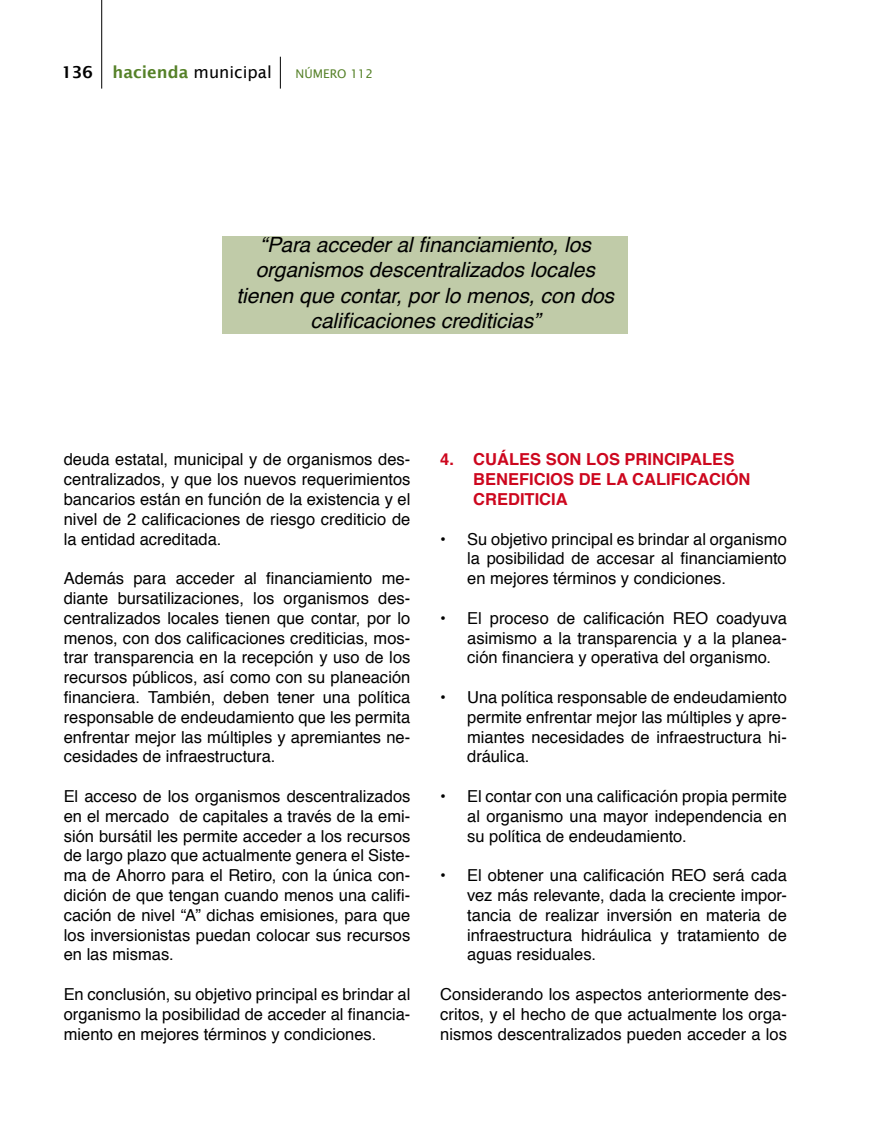
<style>
.page{position:relative;width:872px;height:1127px;background:#fff}
.page>*{position:absolute;margin:0;border:0;box-sizing:border-box;transform-origin:0 0}
.t1{font:italic 21px/25.2px "Helvetica";letter-spacing:-.005em;color:#000;text-align:center}
.t2{font:16.5px/19.8px "Helvetica";color:#000;text-align:justify}
.t3{font:700 16.5px "Helvetica";color:#cd071e}
.t4{font:16.5px "Lucida Sans";color:#000}
.t5{font:12px "Lucida Sans";color:#558128}
.s1{font-weight:600}
.s2{font-weight:600;color:#558128}
</style>
<div class="page">
<div style="left:223px;top:236px;width:405px;height:98px;background:#c0cba8"></div>
<hr style="left:101px;top:0;width:1px;height:89px;background:#000">
<hr style="left:280px;top:57px;width:1px;height:32px;background:#000">
<p class="t4" style="left:61px;top:62px;width:212px"><span class="s1">136</span> <span class="s2">hacienda</span> municipal</p>
<p class="t5" style="left:296px;top:67px;width:79px">NÚMERO 112</p>
<p class="t1" style="left:236px;top:233px;width:379px">“Para acceder al financiamiento, los organismos descentralizados locales tienen que contar, por lo menos, con dos calificaciones crediticias”</p>
<p class="t2" style="left:64px;top:450px;width:348px">deuda estatal, municipal y de organismos des&shy;centralizados, y que los nuevos requerimientos bancarios están en función de la existencia y el nivel de 2 calificaciones de riesgo crediticio de la entidad acreditada.</p>
<p class="t2" style="left:64px;top:569px;width:348px">Además para acceder al financiamiento me&shy;diante bursatilizaciones, los organismos des&shy;centralizados locales tienen que contar, por lo menos, con dos calificaciones crediticias, mos&shy;trar transparencia en la recepción y uso de los recursos públicos, así como con su planeación financiera. También, deben tener una política responsable de endeudamiento que les permita enfrentar mejor las múltiples y apremiantes ne&shy;cesidades de infraestructura.</p>
<p class="t2" style="left:64px;top:787px;width:348px">El acceso de los organismos descentralizados en el mercado de capitales a través de la emi&shy;sión bursátil les permite acceder a los recursos de largo plazo que actualmente genera el Siste&shy;ma de Ahorro para el Retiro, con la única con&shy;dición de que tengan cuando menos una califi&shy;cación de nivel “A” dichas emisiones, para que los inversionistas puedan colocar sus recursos en las mismas.</p>
<p class="t2" style="left:64px;top:985px;width:348px">En conclusión, su objetivo principal es brindar al organismo la posibilidad de acceder al financia&shy;miento en mejores términos y condiciones.</p>
<p class="t3" style="left:440px;top:446px;width:57px">4. CUÁLES</p>
<p class="t3" style="left:545px;top:446px;width:13px">SON</p>
<p class="t3" style="left:586px;top:446px;width:12px">LOS</p>
<p class="t3" style="left:624px;top:446px;width:22px">PRINCIPALES</p>
<p class="t3" style="left:473px;top:466px;width:23px">BENEFICIOS</p>
<p class="t3" style="left:579px;top:466px;width:76px">DE LA CALIFICACIÓN</p>
<p class="t3" style="left:473px;top:486px;width:22px">CREDITICIA</p>
<p class="t2" style="left:467px;top:529px;width:321px;text-indent:-27px">• Su objetivo principal es brindar al organismo la posibilidad de accesar al financiamiento en mejores términos y condiciones.</p>
<p class="t2" style="left:467px;top:608px;width:321px;text-indent:-27px">• El proceso de calificación REO coadyuva asimismo a la transparencia y a la planea&shy;ción financiera y operativa del organismo.</p>
<p class="t2" style="left:467px;top:688px;width:321px;text-indent:-27px">• Una política responsable de endeudamiento permite enfrentar mejor las múltiples y apre&shy;miantes necesidades de infraestructura hi&shy;dráulica.</p>
<p class="t2" style="left:467px;top:787px;width:321px;text-indent:-27px">• El contar con una calificación propia permite al organismo una mayor independencia en su política de endeudamiento.</p>
<p class="t2" style="left:467px;top:866px;width:321px;text-indent:-27px">• El obtener una calificación REO será cada vez más relevante, dada la creciente impor&shy;tancia de realizar inversión en materia de infraestructura hidráulica y tratamiento de aguas residuales.</p>
<p class="t2" style="left:440px;top:985px;width:348px">Considerando los aspectos anteriormente des&shy;critos, y el hecho de que actualmente los orga&shy;nismos descentralizados pueden acceder a los</p>
</div>
